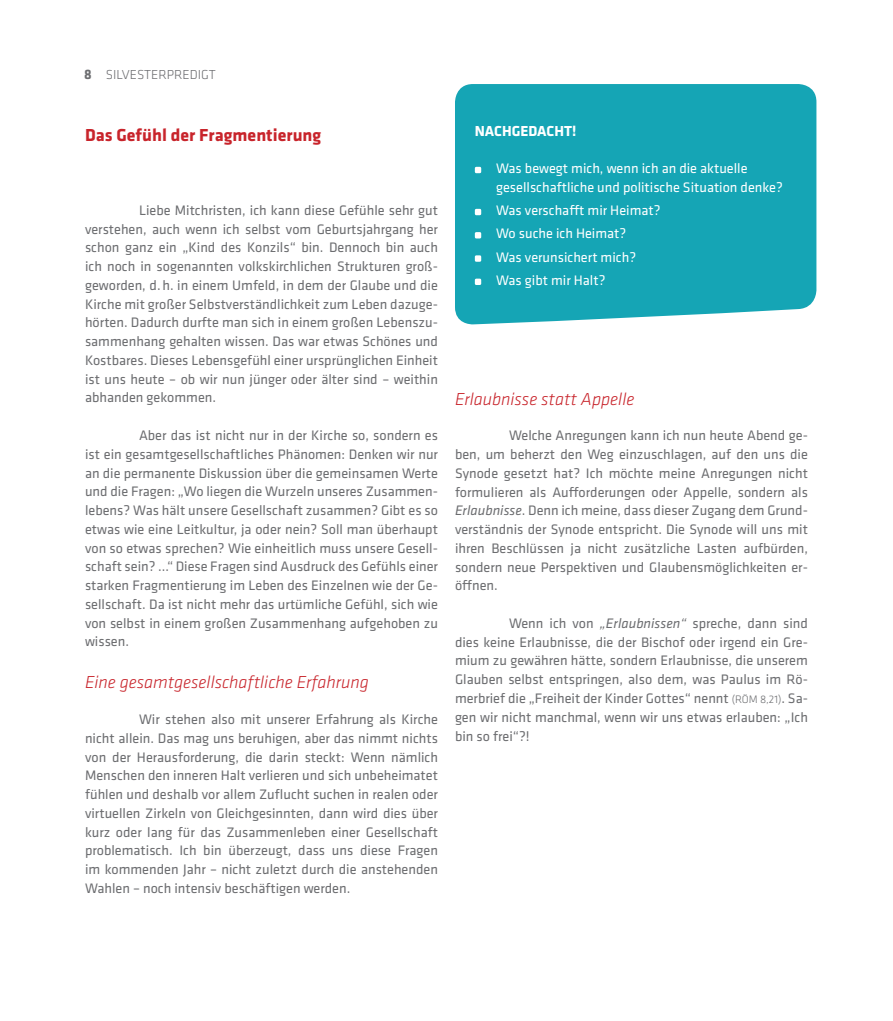
<style>
.page{position:relative;width:893px;height:1021px;background:#fff}
.page>*{position:absolute;margin:0;border:0;box-sizing:border-box;transform-origin:0 0}
.t1{font:italic 300 18px "Klavika Basic";color:#c8242b}
.t2{font:700 18px "Klavika Basic";color:#c8242b}
.t3{font:700 15px "Klavika Basic";color:#fff}
.t4{font:14.25px/18.8px "Klavika Basic";color:#6c6d70;text-align:justify}
.t5{font:14.25px/23.2px "Klavika Basic";color:#fff}
.t6{font:700 14.25px "Klavika Basic";color:#6c6d70}
.t7{font:300 13.5px "Klavika Basic";color:#6c6d70}
.s1{font-style:italic}
.s2{font-weight:300;font-size:11.25px}
</style>
<div class="page">
<div style="left:455px;top:84px;width:361px;height:240px;background:#15a5b5"></div>
<svg style="left:475px;top:167px;width:6px;height:6px"></svg>
<svg style="left:475px;top:209px;width:6px;height:6px"></svg>
<svg style="left:475px;top:232px;width:6px;height:6px"></svg>
<div style="left:475px;top:255px;width:6px;height:7px;background:#fff"></div>
<div style="left:475px;top:278px;width:6px;height:7px;background:#fff"></div>
<p class="t6" style="left:84px;top:68px;width:9px">8</p>
<p class="t7" style="left:106px;top:69px;width:111px">SILVESTERPREDIGT</p>
<p class="t2" style="left:85px;top:128px;width:238px">Das Gefühl der Fragmentierung</p>
<p class="t4" style="left:85px;top:202px;width:354px;text-indent:54px">Liebe Mitchristen, ich kann diese Gefühle sehr gut verstehen, auch wenn ich selbst vom Geburtsjahrgang her schon ganz ein „Kind des Konzils“ bin. Dennoch bin auch ich noch in sogenannten volkskirchlichen Strukturen groß&shy;geworden, d. h. in einem Umfeld, in dem der Glaube und die Kirche mit großer Selbstverständlichkeit zum Leben dazuge&shy;hörten. Dadurch durfte man sich in einem großen Lebenszu&shy;sammenhang gehalten wissen. Das war etwas Schönes und Kostbares. Dieses Lebensgefühl einer ursprünglichen Einheit ist uns heute – ob wir nun jünger oder älter sind – weithin abhanden gekommen.</p>
<p class="t4" style="left:85px;top:427px;width:354px;text-indent:54px">Aber das ist nicht nur in der Kirche so, sondern es ist ein gesamtgesellschaftliches Phänomen: Denken wir nur an die permanente Diskussion über die gemeinsamen Werte und die Fragen: „Wo liegen die Wurzeln unseres Zusammen&shy;lebens? Was hält unsere Gesellschaft zusammen? Gibt es so etwas wie eine Leitkultur, ja oder nein? Soll man überhaupt von so etwas sprechen? Wie einheitlich muss unsere Gesell&shy;schaft sein? …“ Diese Fragen sind Ausdruck des Gefühls einer starken Fragmentierung im Leben des Einzelnen wie der Ge&shy;sellschaft. Da ist nicht mehr das urtümliche Gefühl, sich wie von selbst in einem großen Zusammenhang aufgehoben zu wissen.</p>
<p class="t1" style="left:85px;top:675px;width:285px">Eine gesamtgesellschaftliche Erfahrung</p>
<p class="t4" style="left:85px;top:711px;width:354px;text-indent:54px">Wir stehen also mit unserer Erfahrung als Kirche nicht allein. Das mag uns beruhigen, aber das nimmt nichts von der Herausforderung, die darin steckt: Wenn nämlich Menschen den inneren Halt verlieren und sich unbeheimatet fühlen und deshalb vor allem Zuflucht suchen in realen oder virtuellen Zirkeln von Gleichgesinnten, dann wird dies über kurz oder lang für das Zusammenleben einer Gesellschaft problematisch. Ich bin überzeugt, dass uns diese Fragen im kommenden Jahr – nicht zuletzt durch die anstehenden Wahlen – noch intensiv beschäftigen werden.</p>
<p class="t3" style="left:475px;top:125px;width:103px">NACHGEDACHT!</p>
<p class="t5" style="left:496px;top:160px;width:288px;line-height:18.8px">Was bewegt mich, wenn ich an die aktuelle gesellschaftliche und politische Situation denke?</p>
<p class="t5" style="left:496px;top:200px;width:166px">Was verschafft mir Heimat?<br>Wo suche ich Heimat?<br>Was verunsichert mich?<br>Was gibt mir Halt?</p>
<p class="t1" style="left:455px;top:392px;width:181px">Erlaubnisse statt Appelle</p>
<p class="t4" style="left:455px;top:427px;width:354px;text-indent:54px">Welche Anregungen kann ich nun heute Abend ge&shy;ben, um beherzt den Weg einzuschlagen, auf den uns die Synode gesetzt hat? Ich möchte meine Anregungen nicht formulieren als Aufforderungen oder Appelle, sondern als <span class="s1">Erlaubnisse</span>. Denn ich meine, dass dieser Zugang dem Grund&shy;verständnis der Synode entspricht. Die Synode will uns mit ihren Beschlüssen ja nicht zusätzliche Lasten aufbürden, sondern neue Perspektiven und Glaubensmöglichkeiten er&shy;öffnen.</p>
<p class="t4" style="left:455px;top:615px;width:354px;text-indent:54px">Wenn ich von <span class="s1">„Erlaubnissen“</span> spreche, dann sind dies keine Erlaubnisse, die der Bischof oder irgend ein Gre&shy;mium zu gewähren hätte, sondern Erlaubnisse, die unserem Glauben selbst entspringen, also dem, was Paulus im Rö&shy;merbrief die „Freiheit der Kinder Gottes“ nennt <span class="s2">(RÖM 8,21)</span>. Sa&shy;gen wir nicht manchmal, wenn wir uns etwas erlauben: „Ich bin so frei“?!</p>
</div>
